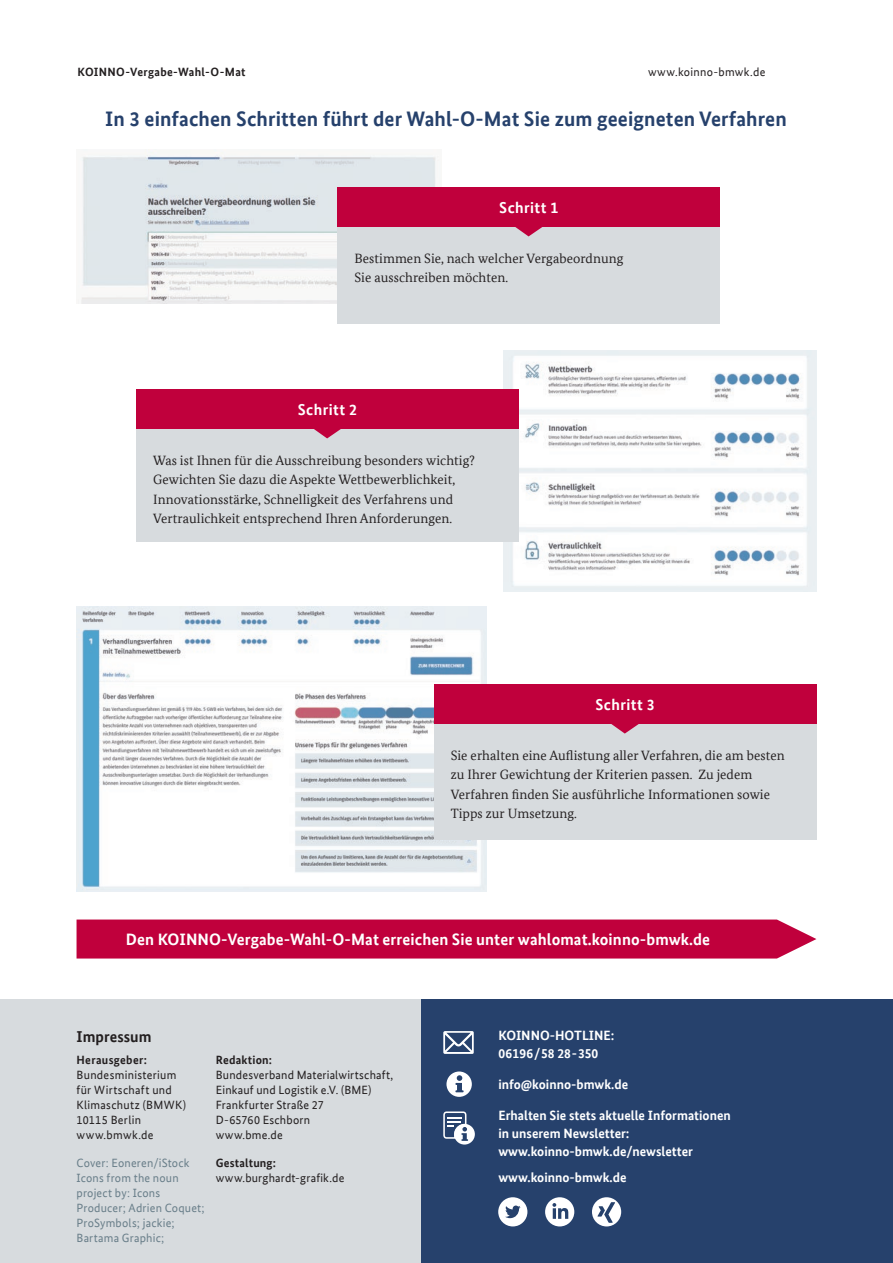
<style>
.page{position:relative;width:893px;height:1263px;background:#fff}
.page>*{position:absolute;margin:0;border:0;box-sizing:border-box;transform-origin:0 0}
.Headline_Titel{font:700 21px "Bundes Sans Office";letter-spacing:.005em;color:#26416c}
.Zwischenüberschrift{font:700 16.5px "Bundes Sans Office";letter-spacing:.005em;color:#fff}
.Beschriftung_Grafike{font:700 15.75px "Bundes Sans Office";letter-spacing:.025em;color:#fff}
.t1{font:700 15.75px "Bundes Sans Office";letter-spacing:.005em;color:#231f20}
.Copy_oE{font:13.5px/19.5px "Bundes Serif Office";letter-spacing:.005em;color:#231f20}
.Subheadline{font:700 13.5px/18px "Bundes Sans Office";color:#fff}
.Impressum{font:12px/15px "Bundes Sans Office";letter-spacing:.02em;color:#231f20}
.Impressum-2{font:12px/15px "Bundes Sans Office";letter-spacing:.015em;color:#6a7f8a}
.Kopfzeile_links{font:700 12px "Bundes Sans Office";letter-spacing:.025em;color:#231f20}
.Impressum-3{font:700 12px "Bundes Sans Office";letter-spacing:.025em;color:#231f20}
.s1{font-weight:700}
</style>
<div class="page">
<div style="left:0;top:1000px;width:421px;height:263px;background:#d7dbde"></div>
<div style="left:421px;top:1000px;width:472px;height:263px;background:#26416c"></div>
<img style="left:81px;top:150px;width:361px;height:153px">
<div style="left:77px;top:919px;width:739px;height:39px;background:#c0003c"></div>
<div style="left:338px;top:226px;width:382px;height:98px;background:#d7dbde"></div>
<div style="left:338px;top:188px;width:382px;height:38px;background:#c0003c"></div>
<svg style="left:512px;top:226px;width:34px;height:10px"></svg>
<img style="left:503px;top:351px;width:313px;height:241px">
<img style="left:77px;top:607px;width:410px;height:284px">
<div style="left:434px;top:724px;width:382px;height:116px;background:#d7dbde"></div>
<div style="left:434px;top:685px;width:382px;height:39px;background:#c0003c"></div>
<svg style="left:611px;top:724px;width:28px;height:9px"></svg>
<div style="left:136px;top:428px;width:383px;height:114px;background:#d7dbde"></div>
<div style="left:136px;top:389px;width:383px;height:39px;background:#c0003c"></div>
<svg style="left:310px;top:428px;width:34px;height:10px"></svg>
<svg style="left:545px;top:1197px;width:29px;height:29px"></svg>
<svg style="left:498px;top:1197px;width:29px;height:29px"></svg>
<svg style="left:592px;top:1197px;width:29px;height:29px"></svg>
<svg style="left:446px;top:1071px;width:26px;height:26px"></svg>
<svg style="left:443px;top:1031px;width:31px;height:23px"></svg>
<svg style="left:443px;top:1111px;width:32px;height:33px"></svg>
<p class="Kopfzeile_links" style="left:78px;top:65px;width:169px">KOINNO-Vergabe-Wahl-O-Mat</p>
<p class="Impressum" style="left:648px;top:64px;width:119px">www.koinno-bmwk.de</p>
<p class="Headline_Titel" style="left:105px;top:107px;width:683px">In 3 einfachen Schritten führt der Wahl-O-Mat Sie zum geeigneten Verfahren</p>
<p class="Beschriftung_Grafike" style="left:499px;top:199px;width:61px">Schritt 1</p>
<p class="Copy_oE" style="left:355px;top:248px;width:270px">Bestimmen Sie, nach welcher Vergabeordnung<br>Sie ausschreiben möchten.</p>
<p class="Beschriftung_Grafike" style="left:298px;top:401px;width:61px">Schritt 2</p>
<p class="Copy_oE" style="left:153px;top:450px;width:323px">Was ist Ihnen für die Ausschreibung besonders wichtig?<br>Gewichten Sie dazu die Aspekte Wettbewerblichkeit, Innovationsstärke, Schnelligkeit des Verfahrens und Vertraulichkeit entsprechend Ihren Anforderungen.</p>
<p class="Beschriftung_Grafike" style="left:595px;top:696px;width:61px">Schritt 3</p>
<p class="Copy_oE" style="left:451px;top:745px;width:335px">Sie erhalten eine Auflistung aller Verfahren, die am besten zu Ihrer Gewichtung der Kriterien passen. Zu jedem Verfahren finden Sie ausführliche Informationen sowie Tipps zur Umsetzung.</p>
<p class="Zwischenüberschrift" style="left:126px;top:930px;width:586px">Den KOINNO-Vergabe-Wahl-O-Mat erreichen Sie unter wahlomat.koinno-bmwk.de</p>
<p class="t1" style="left:77px;top:1027px;width:77px">Impressum</p>
<p class="Impressum-3" style="left:77px;top:1053px;width:72px">Herausgeber:</p>
<p class="Impressum" style="left:77px;top:1067px;width:111px">Bundesministerium für Wirtschaft und<br>Klimaschutz (BMWK)</p>
<p class="Impressum" style="left:77px;top:1112px;width:66px">10115 Berlin</p>
<p class="Impressum" style="left:77px;top:1127px;width:79px">www.bmwk.de</p>
<p class="Impressum-2" style="left:77px;top:1155px;width:115px">Cover: Eoneren/iStock</p>
<p class="Impressum-2" style="left:77px;top:1170px;width:130px">Icons from the noun project by: Icons<br>Producer; Adrien Coquet;<br>ProSymbols; jackie;<br>Bartama Graphic;</p>
<p class="Impressum-3" style="left:216px;top:1053px;width:58px">Redaktion:</p>
<p class="Impressum" style="left:216px;top:1067px;width:179px">Bundesverband Materialwirtschaft,<br>Einkauf und Logistik e.V. (BME)</p>
<p class="Impressum" style="left:216px;top:1097px;width:110px">Frankfurter Straße 27</p>
<p class="Impressum" style="left:216px;top:1112px;width:96px">D-65760 Eschborn</p>
<p class="Impressum" style="left:216px;top:1127px;width:68px">www.bme.de</p>
<p class="Impressum" style="left:216px;top:1155px;width:130px"><span class="s1">Gestaltung: </span>www.burghardt-grafik.de</p>
<p class="Subheadline" style="left:498px;top:1027px;width:118px">KOINNO-HOTLINE:<br>06196/58 28-350</p>
<p class="Subheadline" style="left:498px;top:1075px;width:131px">info@koinno-bmwk.de</p>
<p class="Subheadline" style="left:498px;top:1106px;width:234px">Erhalten Sie stets aktuelle Informationen in unserem Newsletter:</p>
<p class="Subheadline" style="left:498px;top:1142px;width:196px">www.koinno-bmwk.de/newsletter</p>
<p class="Subheadline" style="left:498px;top:1169px;width:130px">www.koinno-bmwk.de</p>
</div>
